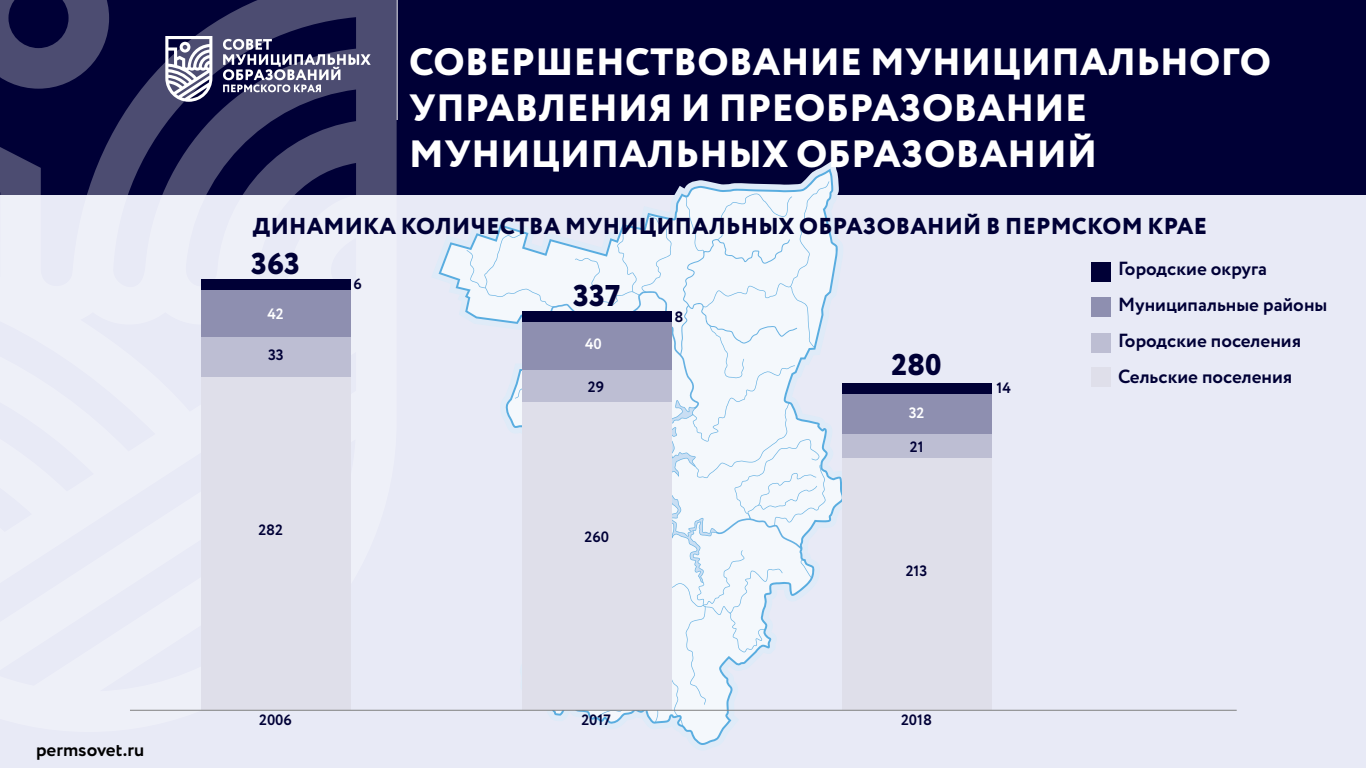
<style>
.page{position:relative;width:1366px;height:768px;background:#fff}
.page>*{position:absolute;margin:0;border:0;box-sizing:border-box;transform-origin:0 0}
.t1{font:800 38px/45.6px "Circe";letter-spacing:.01em;color:#fff}
.t2{font:800 30px "Circe";color:#000036}
.t3{font:800 23px "Circe";letter-spacing:.01em;color:#000036}
.t4{font:700 19px/36px "Circe";color:#000036}
.t5{font:700 19px "Circe";color:#000}
.t6{font:700 15px "Circe";color:#000036}
.t7{font:700 15px "Circe";color:#fff}
</style>
<div class="page">
<div style="left:0;top:195px;width:1366px;height:573px;background:#e8eaf6"></div>
<div style="left:0;top:0;width:1366px;height:195px;background:#000036"></div>
<svg style="left:0;top:0;width:397px;height:710px"></svg>
<svg style="left:165px;top:36px;width:206px;height:66px"></svg>
<hr style="left:397px;top:0;width:1px;height:120px;background:#fff">
<svg style="left:439px;top:169px;width:403px;height:576px"></svg>
<div style="left:522px;top:402px;width:150px;height:308px;background:#dfdfea"></div>
<div style="left:842px;top:457px;width:150px;height:253px;background:#dfdfea"></div>
<div style="left:201px;top:337px;width:150px;height:40px;background:#bdbed3"></div>
<div style="left:522px;top:370px;width:150px;height:32px;background:#bdbed3"></div>
<div style="left:842px;top:433px;width:150px;height:24px;background:#bdbed3"></div>
<div style="left:201px;top:289px;width:150px;height:48px;background:#8e8fb0"></div>
<div style="left:522px;top:322px;width:150px;height:47px;background:#8e8fb0"></div>
<div style="left:842px;top:393px;width:150px;height:40px;background:#8e8fb0"></div>
<div style="left:201px;top:377px;width:150px;height:333px;background:#dfdfea"></div>
<div style="left:201px;top:279px;width:150px;height:10px;background:#000036"></div>
<div style="left:522px;top:312px;width:150px;height:10px;background:#000036"></div>
<div style="left:842px;top:383px;width:150px;height:10px;background:#000036"></div>
<div style="left:1091px;top:262px;width:19px;height:20px;background:#000036"></div>
<div style="left:1091px;top:297px;width:19px;height:19px;background:#8e8fb0"></div>
<div style="left:1091px;top:333px;width:19px;height:19px;background:#bdbed3"></div>
<div style="left:1091px;top:367px;width:19px;height:20px;background:#dfdfea"></div>
<hr style="left:130px;top:710px;width:1107px;height:1px;background:#808080">
<p class="t5" style="left:36px;top:737px;width:110px">permsovet.ru</p>
<p class="t1" style="left:409px;top:42px;width:863px">СОВЕРШЕНСТВОВАНИЕ МУНИЦИПАЛЬНОГО<br>УПРАВЛЕНИЯ И ПРЕОБРАЗОВАНИЕ<br>МУНИЦИПАЛЬНЫХ ОБРАЗОВАНИЙ</p>
<p class="t3" style="left:253px;top:210px;width:956px">ДИНАМИКА КОЛИЧЕСТВА МУНИЦИПАЛЬНЫХ ОБРАЗОВАНИЙ В ПЕРМСКОМ КРАЕ</p>
<p class="t2" style="left:251px;top:243px;width:50px">363</p>
<p class="t7" style="left:267px;top:304px;width:18px">42</p>
<p class="t6" style="left:268px;top:345px;width:17px">33</p>
<p class="t6" style="left:353px;top:274px;width:10px">6</p>
<p class="t6" style="left:258px;top:520px;width:26px">282</p>
<p class="t2" style="left:573px;top:276px;width:49px">337</p>
<p class="t7" style="left:585px;top:334px;width:18px">40</p>
<p class="t6" style="left:588px;top:377px;width:18px">29</p>
<p class="t6" style="left:585px;top:527px;width:26px">260</p>
<p class="t6" style="left:675px;top:307px;width:10px">8</p>
<p class="t2" style="left:892px;top:344px;width:52px">280</p>
<p class="t7" style="left:909px;top:402px;width:17px">32</p>
<p class="t6" style="left:910px;top:436px;width:15px">21</p>
<p class="t6" style="left:906px;top:560px;width:23px">213</p>
<p class="t6" style="left:259px;top:710px;width:34px">2006</p>
<p class="t6" style="left:581px;top:710px;width:31px">2017</p>
<p class="t6" style="left:901px;top:710px;width:33px">2018</p>
<p class="t6" style="left:997px;top:378px;width:16px">14</p>
<p class="t4" style="left:1118px;top:252px;width:211px">Городские округа<br>Муниципальные районы<br>Городские поселения<br>Сельские поселения</p>
</div>
